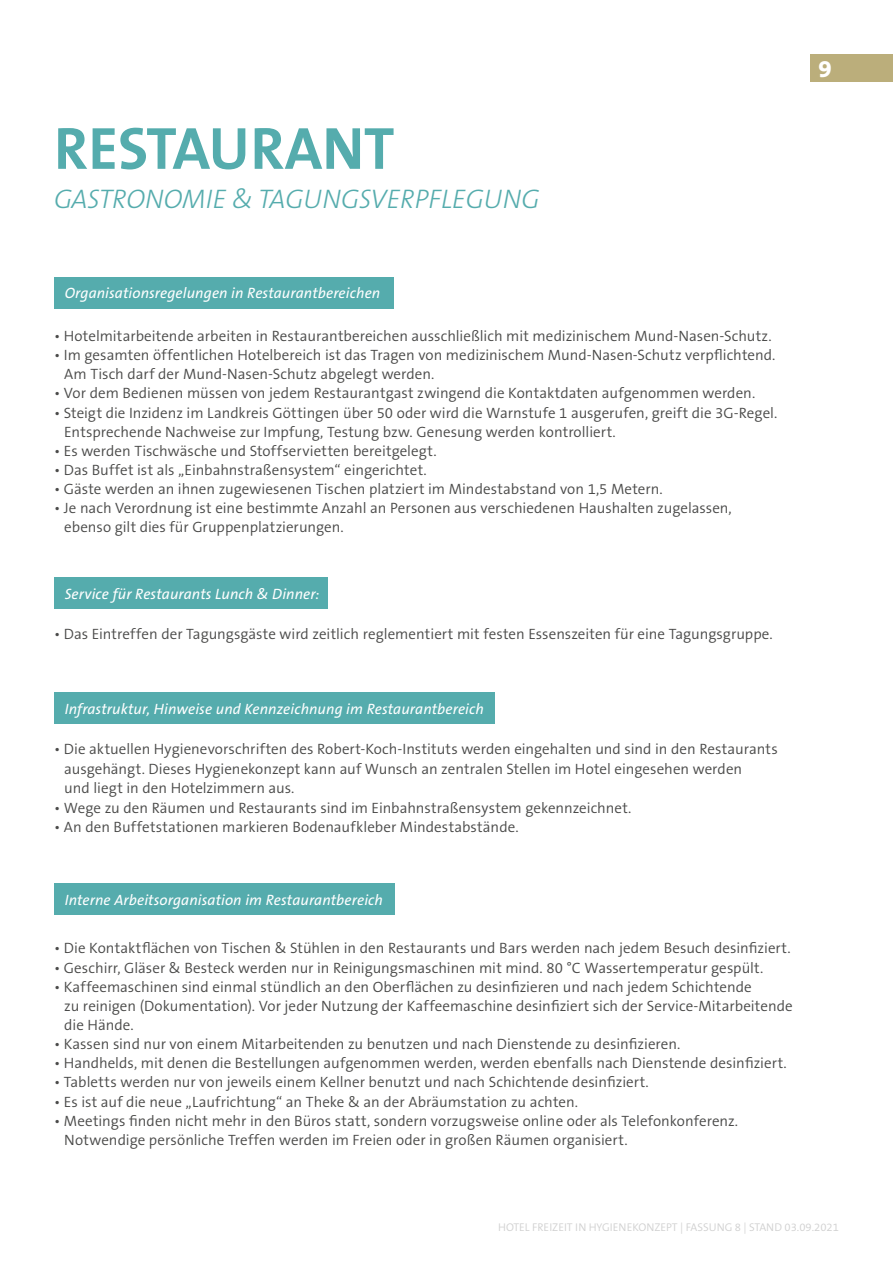
<style>
.page{position:relative;width:893px;height:1263px;background:#fff}
.page>*{position:absolute;margin:0;border:0;box-sizing:border-box;transform-origin:0 0}
.t1{font:700 60px "The Sans B7";color:#55acad}
.t2{font:italic 300 27px "The Sans B3";color:#55acad}
.t3{font:800 24px "The Sans B8";color:#fff}
.t4{font:300 15px/19.2px "The Sans B4";color:#4a4a49}
.t5{font:italic 15px "The Sans B5 Plain";letter-spacing:.005em;color:#fff}
.t6{font:300 11.25px "The Sans B4";color:#d0d0d0}
</style>
<div class="page">
<div style="left:811px;top:54px;width:82px;height:28px;background:#bbae7b"></div>
<div style="left:54px;top:277px;width:340px;height:31px;background:#55acad"></div>
<div style="left:54px;top:577px;width:273px;height:32px;background:#55acad"></div>
<div style="left:54px;top:692px;width:441px;height:32px;background:#55acad"></div>
<div style="left:54px;top:884px;width:340px;height:31px;background:#55acad"></div>
<h1 class="t1" style="left:54px;top:117px;width:342px">RESTAURANT</h1>
<h2 class="t2" style="left:54px;top:185px;width:487px">GASTRONOMIE &amp; TAGUNGSVERPFLEGUNG</h2>
<h3 class="t3" style="left:819px;top:56px;width:15px">9</h3>
<p class="t5" style="left:65px;top:285px;width:317px">Organisationsregelungen in Restaurantbereichen</p>
<p class="t4" style="left:54px;top:327px;width:719px">• Hotelmitarbeitende arbeiten in Restaurantbereichen ausschließlich mit medizinischem Mund-Nasen-Schutz.</p>
<p class="t4" style="left:64px;top:346px;width:713px;text-indent:-10px">• Im gesamten öffentlichen Hotelbereich ist das Tragen von medizinischem Mund-Nasen-Schutz verpflichtend.<br>Am Tisch darf der Mund-Nasen-Schutz abgelegt werden.</p>
<p class="t4" style="left:54px;top:384px;width:703px">• Vor dem Bedienen müssen von jedem Restaurantgast zwingend die Kontaktdaten aufgenommen werden.</p>
<p class="t4" style="left:64px;top:403px;width:715px;text-indent:-10px">• Steigt die Inzidenz im Landkreis Göttingen über 50 oder wird die Warnstufe 1 ausgerufen, greift die 3G-Regel.<br>Entsprechende Nachweise zur Impfung, Testung bzw. Genesung werden kontrolliert.</p>
<p class="t4" style="left:54px;top:442px;width:384px">• Es werden Tischwäsche und Stoffservietten bereitgelegt.</p>
<p class="t4" style="left:54px;top:461px;width:374px">• Das Buffet ist als „Einbahnstraßensystem“ eingerichtet.</p>
<p class="t4" style="left:54px;top:480px;width:610px">• Gäste werden an ihnen zugewiesenen Tischen platziert im Mindestabstand von 1,5 Metern.</p>
<p class="t4" style="left:64px;top:499px;width:669px;text-indent:-10px">• Je nach Verordnung ist eine bestimmte Anzahl an Personen aus verschiedenen Haushalten zugelassen, ebenso gilt dies für Gruppenplatzierungen.</p>
<p class="t5" style="left:65px;top:586px;width:256px">Service für Restaurants Lunch &amp; Dinner:</p>
<p class="t4" style="left:54px;top:625px;width:720px">• Das Eintreffen der Tagungsgäste wird zeitlich reglementiert mit festen Essenszeiten für eine Tagungsgruppe.</p>
<p class="t5" style="left:65px;top:701px;width:421px">Infrastruktur, Hinweise und Kennzeichnung im Restaurantbereich</p>
<p class="t4" style="left:64px;top:740px;width:715px;text-indent:-10px">• Die aktuellen Hygienevorschriften des Robert-Koch-Instituts werden eingehalten und sind in den Restaurants ausgehängt. Dieses Hygienekonzept kann auf Wunsch an zentralen Stellen im Hotel eingesehen werden<br>und liegt in den Hotelzimmern aus.</p>
<p class="t4" style="left:54px;top:798px;width:579px">• Wege zu den Räumen und Restaurants sind im Einbahnstraßensystem gekennzeichnet.</p>
<p class="t4" style="left:54px;top:818px;width:466px">• An den Buffetstationen markieren Bodenaufkleber Mindestabstände.</p>
<p class="t5" style="left:65px;top:892px;width:320px">Interne Arbeitsorganisation im Restaurantbereich</p>
<p class="t4" style="left:54px;top:939px;width:738px">• Die Kontaktflächen von Tischen &amp; Stühlen in den Restaurants und Bars werden nach jedem Besuch desinfiziert.</p>
<p class="t4" style="left:54px;top:958px;width:711px">• Geschirr, Gläser &amp; Besteck werden nur in Reinigungsmaschinen mit mind. 80 °C Wassertemperatur gespült.</p>
<p class="t4" style="left:64px;top:978px;width:730px;text-indent:-10px">• Kaffeemaschinen sind einmal stündlich an den Oberflächen zu desinfizieren und nach jedem Schichtende<br>zu reinigen (Dokumentation). Vor jeder Nutzung der Kaffeemaschine desinfiziert sich der Service-Mitarbeitende die Hände.</p>
<p class="t4" style="left:54px;top:1035px;width:628px">• Kassen sind nur von einem Mitarbeitenden zu benutzen und nach Dienstende zu desinfizieren.</p>
<p class="t4" style="left:54px;top:1054px;width:734px">• Handhelds, mit denen die Bestellungen aufgenommen werden, werden ebenfalls nach Dienstende desinfiziert.</p>
<p class="t4" style="left:54px;top:1073px;width:596px">• Tabletts werden nur von jeweils einem Kellner benutzt und nach Schichtende desinfiziert.</p>
<p class="t4" style="left:54px;top:1092px;width:526px">• Es ist auf die neue „Laufrichtung“ an Theke &amp; an der Abräumstation zu achten.</p>
<p class="t4" style="left:64px;top:1111px;width:675px;text-indent:-10px">• Meetings finden nicht mehr in den Büros statt, sondern vorzugsweise online oder als Telefonkonferenz.<br>Notwendige persönliche Treffen werden im Freien oder in großen Räumen organisiert.</p>
<p class="t6" style="left:498px;top:1221px;width:342px">HOTEL FREIZEIT IN HYGIENEKONZEPT | FASSUNG 8 | STAND 03.09.2021</p>
</div>
